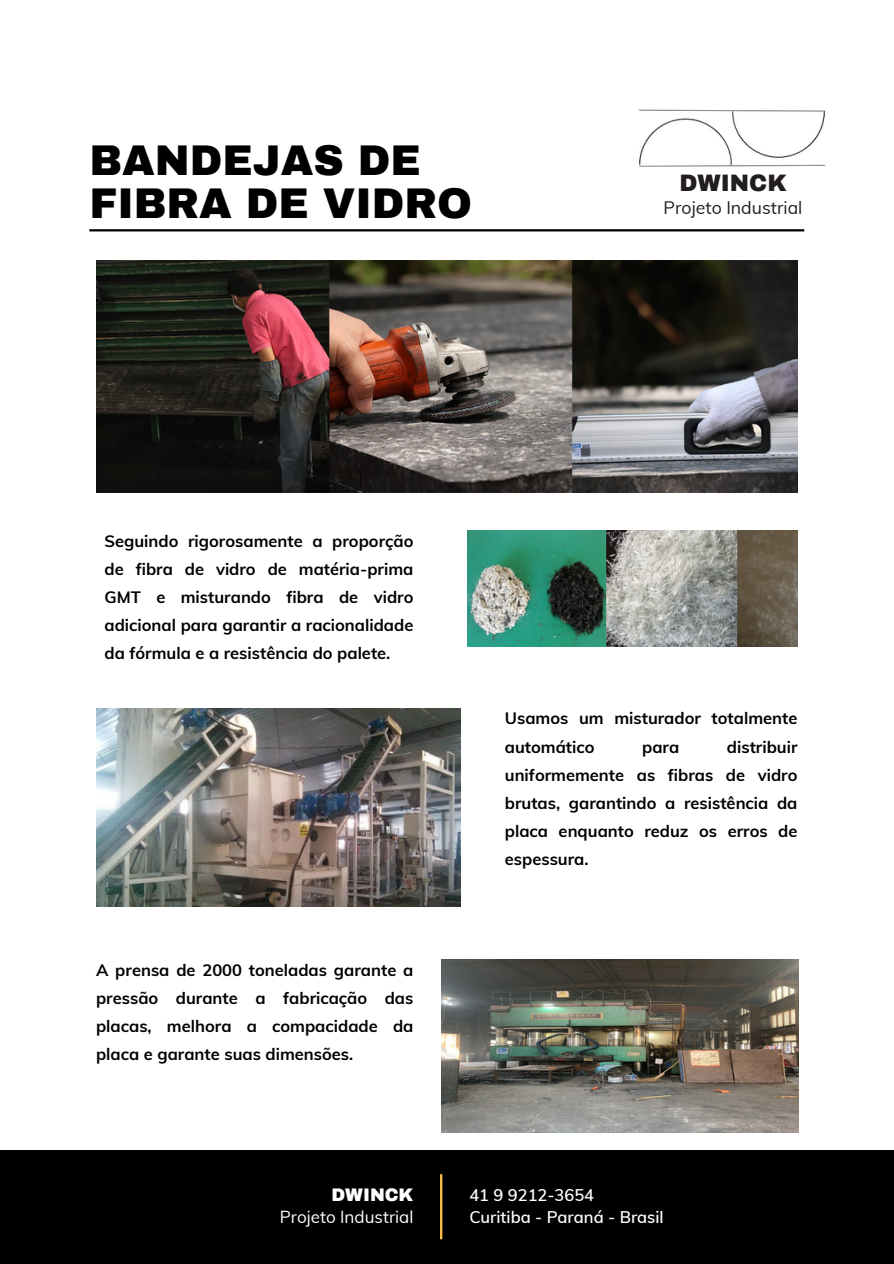
<style>
.page{position:relative;width:894px;height:1264px;background:#fff}
.page>*{position:absolute;margin:0;border:0;box-sizing:border-box;transform-origin:0 0}
.t1{font:900 42px/42.8px "Archivo";color:#000}
.t2{font:900 23.25px "Archivo";color:#221e1f}
.t3{font:900 17.85px "Archivo";color:#fff}
.t4{font:17.7px "Muli";color:#221e1f}
.t5{font:16.95px "Muli";color:#fff}
.t6{font:700 16.5px/28.2px "Muli";color:#000;text-align:justify}
.t7{font:600 16.5px "Muli";color:#fff}
</style>
<div class="page">
<hr style="left:89px;top:229px;width:715px;height:2px;background:#000">
<div style="left:0;top:1150px;width:893px;height:113px;background:#000"></div>
<hr style="left:440px;top:1174px;width:2px;height:65px;background:#ffc24d">
<img style="left:638px;top:109px;width:188px;height:58px">
<img style="left:96px;top:260px;width:701px;height:232px">
<img style="left:467px;top:531px;width:330px;height:115px">
<img style="left:96px;top:708px;width:365px;height:198px">
<img style="left:441px;top:959px;width:356px;height:173px">
<h4 class="t1" style="left:89px;top:139px;width:384px">BANDEJAS DE<br>FIBRA DE VIDRO</h4>
<p class="t2" style="left:679px;top:171px;width:109px">DWINCK</p>
<h2 class="t4" style="left:663px;top:196px;width:140px">Projeto Industrial</h2>
<h3 class="t6" style="left:104px;top:526px;width:310px">Seguindo rigorosamente a proporção de fibra de vidro de matéria-prima GMT e misturando fibra de vidro adicional para garantir a racionalidade da fórmula e a resistência do palete.</h3>
<h4 class="t6" style="left:96px;top:955px;width:319px">A prensa de 2000 toneladas garante a pressão durante a fabricação das placas, melhora a compacidade da placa e garante suas dimensões.</h4>
<p class="t6" style="left:504px;top:704px;width:294px">Usamos um misturador totalmente automático</p>
<p class="t6" style="left:504px;top:732px;width:294px;text-indent:222px">distribuir uniformemente as fibras de vidro brutas, garantindo a resistência da placa enquanto reduz os erros de espessura.</p>
<p class="t6" style="left:642px;top:732px;width:39px">para</p>
<p class="t3" style="left:331px;top:1184px;width:83px">DWINCK</p>
<h4 class="t5" style="left:280px;top:1205px;width:135px">Projeto Industrial</h4>
<h4 class="t7" style="left:469px;top:1184px;width:126px">41 9 9212-3654</h4>
<p class="t7" style="left:469px;top:1206px;width:196px">Curitiba - Paraná - Brasil</p>
</div>
